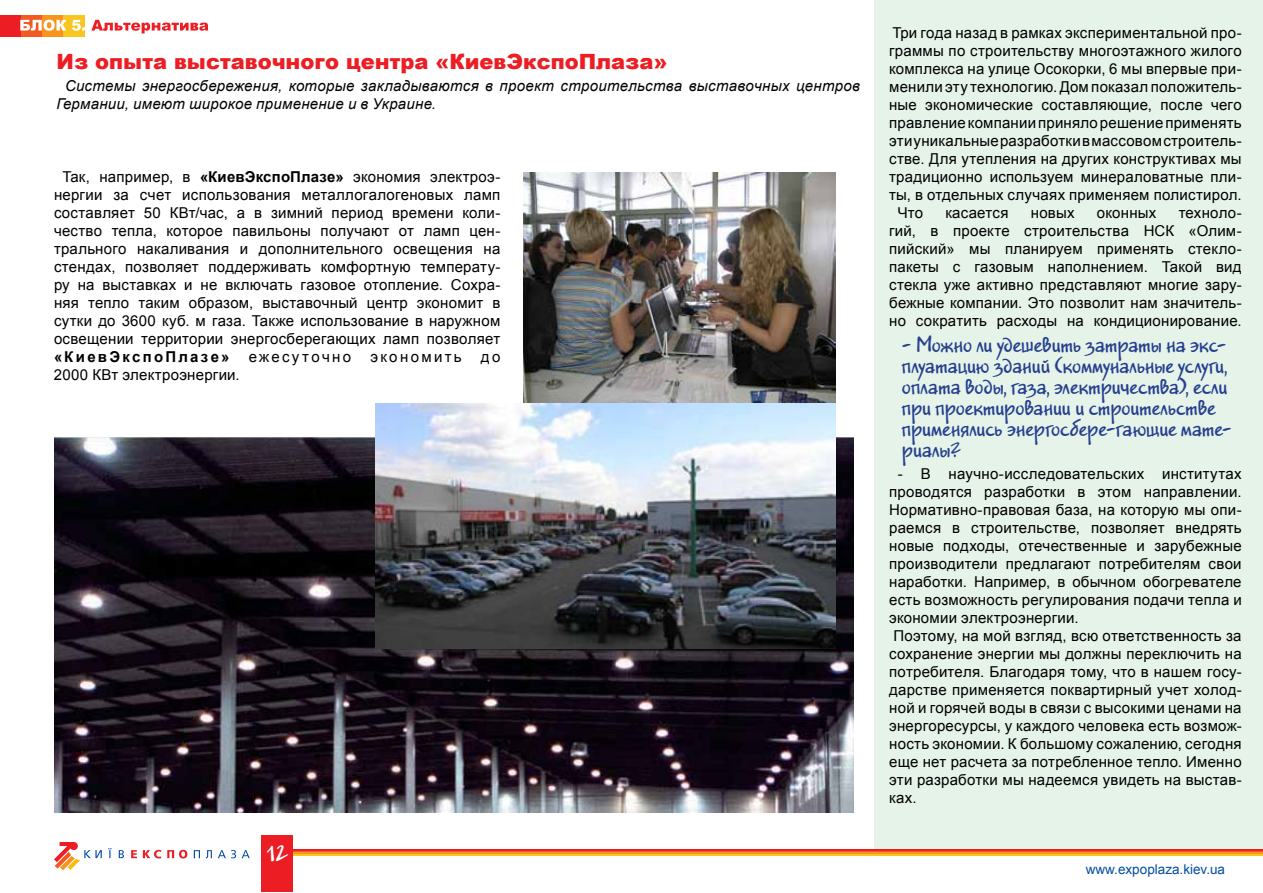
<style>
.page{position:relative;width:1263px;height:893px;background:#fff}
.page>*{position:absolute;margin:0;border:0;box-sizing:border-box;transform-origin:0 0}
.t1{font:900 21px "Arial";color:#ed1d24}
.t2{font:700 21px "Jakob C";color:#fff}
.t3{font:700 19.5px/21px "Jakob C";color:#25408f}
.t4{font:15px/18px "Arial";letter-spacing:.015em;color:#000;text-align:center}
.t5{font:italic 15px/18px "Arial";letter-spacing:.02em;color:#000}
.t6{font:15px "Arial";letter-spacing:.155em;color:#000}
.t7{font:700 15px "Arial";letter-spacing:.15em;color:#000}
.t8{font:13.5px "Arial";color:#034ea2}
.s1{font-weight:700}
</style>
<div class="page">
<div style="left:875px;top:0;width:388px;height:852px;background:#e6f3e9"></div>
<svg style="left:54px;top:842px;width:70px;height:28px"></svg>
<svg style="left:131px;top:850px;width:56px;height:8px"></svg>
<svg style="left:194px;top:850px;width:56px;height:8px"></svg>
<hr style="left:262px;top:849px;width:1001px;height:2px;background:#ed1d24">
<hr style="left:262px;top:851px;width:1001px;height:2px;background:#f15a22">
<hr style="left:262px;top:853px;width:1001px;height:1px;background:#f7941e">
<hr style="left:262px;top:854px;width:1001px;height:2px;background:#f9c620">
<div style="left:261px;top:835px;width:32px;height:57px;background:#ed1d24"></div>
<div style="left:0;top:15px;width:21px;height:22px;background:#ed1d24"></div>
<div style="left:21px;top:15px;width:22px;height:22px;background:#f15a22"></div>
<div style="left:42px;top:15px;width:22px;height:22px;background:#f7941e"></div>
<div style="left:64px;top:15px;width:21px;height:22px;background:#f9c620"></div>
<svg style="left:91px;top:20px;width:117px;height:14px"></svg>
<svg style="left:20px;top:20px;width:65px;height:11px"></svg>
<img style="left:523px;top:172px;width:312px;height:232px">
<img style="left:54px;top:438px;width:799px;height:375px">
<img style="left:375px;top:404px;width:460px;height:245px">
<h1 class="t1" style="left:57px;top:46px;width:612px">Из опыта выставочного центра «КиевЭкспоПлаза»</h1>
<p class="t5" style="left:57px;top:77px;width:805px;text-indent:9px">Системы энергосбережения, которые закладываются в проект строительства выставочных центров<br>Германии, имеют широкое применение и в Украине.</p>
<p class="t4" style="left:54px;top:168px;width:448px">Так, например, в <span class="s1">«КиевЭкспоПлазе»</span> экономия электроэ&shy;нергии за счет использования металлогалогеновых ламп составляет 50 КВт/час, а в зимний период времени коли&shy;чество тепла, которое павильоны получают от ламп цен&shy;трального накаливания и дополнительного освещения на стендах, позволяет поддерживать комфортную температу&shy;ру на выставках и не включать газовое отопление. Сохра&shy;няя тепло таким образом, выставочный центр экономит в сутки до 3600 куб. м газа. Также использование в наружном освещении территории энергосберегающих ламп позволяет</p>
<p class="t7" style="left:54px;top:347px;width:177px">«КиевЭкспоПлазе»</p>
<p class="t6" style="left:249px;top:347px;width:104px">ежесуточно</p>
<p class="t6" style="left:370px;top:347px;width:93px">экономить</p>
<p class="t4" style="left:481px;top:348px;width:21px">до</p>
<p class="t4" style="left:54px;top:366px;width:187px">2000 КВт электроэнергии.</p>
<h1 class="t2" style="left:266px;top:837px;width:21px">12</h1>
<p class="t4" style="left:892px;top:24px;width:351px">Три года назад в рамках экспериментальной про-</p>
<p class="t4" style="left:889px;top:42px;width:354px">граммы по строительству многоэтажного жилого</p>
<p class="t4" style="left:889px;top:60px;width:354px">комплекса на улице Осокорки, 6 мы впервые при-</p>
<p class="t4" style="left:889px;top:78px;width:354px">менили эту технологию. Дом показал положитель-</p>
<p class="t4" style="left:889px;top:96px;width:354px">ные экономические составляющие, после чего</p>
<p class="t4" style="left:889px;top:114px;width:354px">правление компании приняло решение применять</p>
<p class="t4" style="left:889px;top:132px;width:354px">эти уникальные разработки в массовом строитель-</p>
<p class="t4" style="left:889px;top:150px;width:354px">стве. Для утепления на других конструктивах мы</p>
<p class="t4" style="left:889px;top:168px;width:354px">традиционно используем минераловатные пли-</p>
<p class="t4" style="left:889px;top:186px;width:354px">ты, в отдельных случаях применяем полистирол.</p>
<p class="t4" style="left:898px;top:204px;width:27px">Что</p>
<p class="t4" style="left:945px;top:204px;width:65px">касается</p>
<p class="t4" style="left:1031px;top:204px;width:45px">новых</p>
<p class="t4" style="left:1097px;top:204px;width:61px">оконных</p>
<p class="t4" style="left:889px;top:204px;width:354px;text-align:justify;text-indent:289px">техноло&shy;гий, в проекте строительства НСК «Олим&shy;пийский» мы планируем применять стекло&shy;пакеты с газовым наполнением. Такой вид стекла уже активно представляют многие зару&shy;бежные компании. Это позволит нам значитель&shy;но сократить расходы на кондиционирование.</p>
<h2 class="t3" style="left:902px;top:335px;width:331px">- Можно ли удешевить затраты на экс&shy;плуатацию зданий (коммунальные услуги, оплата воды, газа, электричества), если при проектировании и строительстве применялись энергосбере-гающие мате&shy;риалы?</h2>
<p class="t4" style="left:889px;top:465px;width:354px;text-align:left;text-indent:9px">- В научно-исследовательских институтах проводятся разработки в этом направлении.<br>Нормативно-правовая база, на которую мы опи&shy;раемся в строительстве, позволяет внедрять новые подходы, отечественные и зарубежные производители предлагают потребителям свои наработки. Например, в обычном обогревателе есть возможность регулирования подачи тепла и экономии электроэнергии.<br>Поэтому, на мой взгляд, всю ответственность за сохранение энергии мы должны переключить на потребителя. Благодаря тому, что в нашем госу&shy;дарстве применяется поквартирный учет холод&shy;ной и горячей воды в связи с высокими ценами на энергоресурсы, у каждого человека есть возмож&shy;ность экономии. К большому сожалению, сегодня еще нет расчета за потребленное тепло. Именно эти разработки мы надеемся увидеть на выстав&shy;ках.</p>
<p class="t8" style="left:1086px;top:860px;width:141px">www.expoplaza.kiev.ua</p>
</div>
